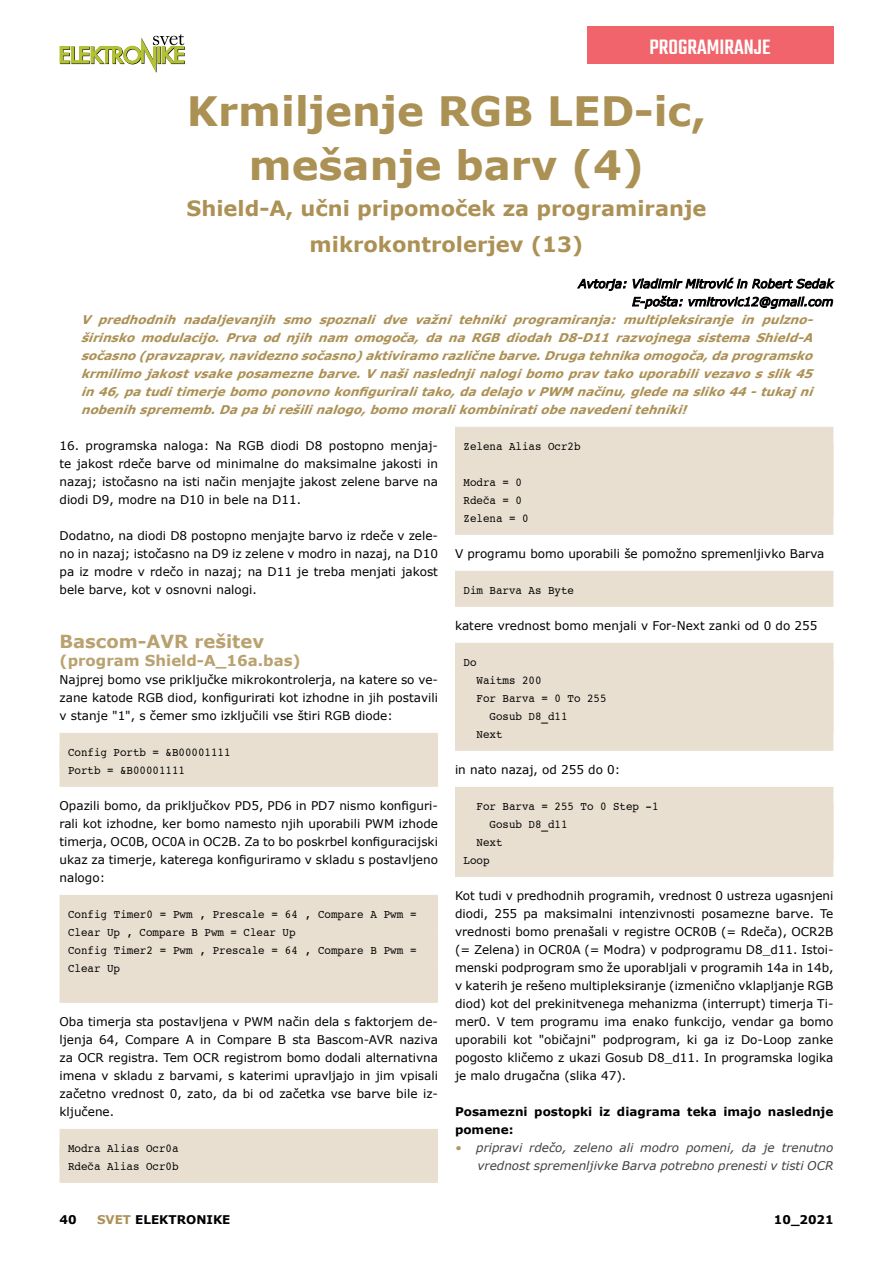
<style>
.page{position:relative;width:893px;height:1263px;background:#fff}
.page>*{position:absolute;margin:0;border:0;box-sizing:border-box;transform-origin:0 0}
.t1{font:700 40.5px/54px "Verdana";color:#ac9155;text-align:center}
.t2{font:500 22.5px "Teko";color:#fff}
.t3{font:700 21px/36px "Verdana";color:#ac9155;text-align:center}
.t4{font:700 18px "Verdana";color:#b9a270}
.t5{font:700 15px "Verdana";color:#b9a270}
.t6{font:12px/18px "Verdana";color:#000;text-align:justify}
.t7{font:italic 700 12px/18px "Verdana";color:#ac9155;text-align:justify}
.t8{font:12px/18px "Courier 10 Pitch BT";color:#000;scale:.9 1}
.t9{font:italic 12px/18px "Verdana";color:#414042;text-align:right}
.t10{font:700 12px/18px "Verdana";color:#000}
.t11{font:italic 12px/18px "Verdana";color:#000;text-align:right}
.s1{color:#b39963}
.s2{color:#ac9155}
</style>
<div class="page">
<div style="left:587px;top:26px;width:246px;height:38px;background:#f1646c"></div>
<svg style="left:577px;top:279px;width:49px;height:12px"></svg>
<svg style="left:633px;top:278px;width:202px;height:11px"></svg>
<svg style="left:632px;top:296px;width:201px;height:13px"></svg>
<div style="left:60px;top:733px;width:378px;height:36px;background:#e8dfd0"></div>
<div style="left:60px;top:751px;width:378px;height:36px;background:#e8dfd0"></div>
<div style="left:60px;top:895px;width:378px;height:36px;background:#e8dfd0"></div>
<div style="left:60px;top:931px;width:378px;height:36px;background:#e8dfd0"></div>
<div style="left:60px;top:967px;width:378px;height:36px;background:#e8dfd0"></div>
<div style="left:60px;top:1129px;width:378px;height:36px;background:#e8dfd0"></div>
<div style="left:60px;top:1147px;width:378px;height:36px;background:#e8dfd0"></div>
<div style="left:455px;top:427px;width:378px;height:36px;background:#e8dfd0"></div>
<div style="left:455px;top:463px;width:378px;height:36px;background:#e8dfd0"></div>
<div style="left:455px;top:499px;width:378px;height:36px;background:#e8dfd0"></div>
<div style="left:455px;top:571px;width:378px;height:36px;background:#e8dfd0"></div>
<div style="left:455px;top:643px;width:378px;height:36px;background:#e8dfd0"></div>
<div style="left:455px;top:679px;width:378px;height:36px;background:#e8dfd0"></div>
<div style="left:455px;top:715px;width:378px;height:36px;background:#e8dfd0"></div>
<div style="left:455px;top:787px;width:378px;height:36px;background:#e8dfd0"></div>
<div style="left:455px;top:823px;width:378px;height:36px;background:#e8dfd0"></div>
<div style="left:455px;top:841px;width:378px;height:36px;background:#e8dfd0"></div>
<svg style="left:60px;top:34px;width:125px;height:39px"></svg>
<h2 class="t2" style="left:649px;top:34px;width:123px">programiranje</h2>
<h1 class="t1" style="left:187px;top:83px;width:521px">Krmiljenje RGB LED-ic, mešanje barv (4)</h1>
<h3 class="t3" style="left:187px;top:190px;width:521px">Shield-A, učni pripomoček za programiranje mikrokontrolerjev (13)</h3>
<p class="t11" style="left:578px;top:275px;width:257px">Avtorja: Vladimir Mitrović in Robert Sedak<br>E-pošta: vmitrovic12@gmail.com</p>
<p class="t7" style="left:81px;top:310px;width:739px">V predhodnih nadaljevanjih smo spoznali dve važni tehniki programiranja: multipleksiranje in pulzno&shy;širinskomodulacijo.Prvaodnjihnam omogoča,danaRGBdiodahD8-D11razvojnegasistemaShield-A sočasno(pravzaprav,navideznosočasno)aktiviramorazličnebarve.Drugatehnikaomogoča,daprogramsko krmilimojakostvsakeposameznebarve.Vnašinaslednjinalogibomopravtakouporabilivezavosslik45 in46,patuditimerjebomoponovnokonfiguriralitako,dadelajovPWM načinu,gledenasliko44-tukajni nobenihsprememb.Dapabirešilinalogo,bomomoralikombiniratiobenavedenitehniki!</p>
<p class="t6" style="left:60px;top:437px;width:380px">16. programska naloga: Na RGB diodi D8 postopno menjaj&shy;te jakost rdeče barve od minimalne do maksimalne jakosti in nazaj; istočasno na isti način menjajte jakost zelene barve na diodi D9, modre na D10 in bele na D11.</p>
<p class="t6" style="left:60px;top:527px;width:380px">Dodatno, na diodi D8 postopno menjajte barvo iz rdeče v zele&shy;no in nazaj; istočasno na D9 iz zelene v modro in nazaj, na D10 pa iz modre v rdečo in nazaj; na D11 je treba menjati jakost bele barve, kot v osnovni nalogi.</p>
<h3 class="t4" style="left:60px;top:629px;width:206px">Bascom-AVR rešitev</h3>
<p class="t5" style="left:60px;top:650px;width:243px">(program Shield-A_16a.bas)</p>
<p class="t6" style="left:60px;top:671px;width:380px">Najprej bomo vse priključke mikrokontrolerja, na katere so ve&shy;zane katode RGB diod, konfigurirati kot izhodne in jih postavili v stanje "1", s čemer smo izključili vse štiri RGB diode:</p>
<p class="t8" style="left:68px;top:744px;width:182px">Config Portb = &amp;B00001111<br>Portb = &amp;B00001111</p>
<p class="t6" style="left:60px;top:797px;width:380px">Opazili bomo, da priključkov PD5, PD6 in PD7 nismo konfiguri&shy;rali kot izhodne, ker bomo namesto njih uporabili PWM izhode timerja, OC0B, OC0A in OC2B. Za to bo poskrbel konfiguracijski ukaz za timerje, katerega konfiguriramo v skladu s postavljeno nalogo:</p>
<p class="t8" style="left:68px;top:906px;width:389px">Config Timer0 = Pwm , Prescale = 64 , Compare A Pwm = Clear Up , Compare B Pwm = Clear Up<br>Config Timer2 = Pwm , Prescale = 64 , Compare B Pwm = Clear Up</p>
<p class="t8" style="left:463px;top:438px;width:132px">Zelena Alias Ocr2b</p>
<p class="t8" style="left:463px;top:474px;width:74px">Modra = 0<br>Rdeča = 0<br>Zelena = 0</p>
<p class="t6" style="left:455px;top:545px;width:371px">V programu bomo uporabili še pomožno spremenljivko Barva</p>
<p class="t8" style="left:463px;top:582px;width:124px">Dim Barva As Byte</p>
<p class="t6" style="left:455px;top:617px;width:364px">katere vrednost bomo menjali v For-Next zanki od 0 do 255</p>
<p class="t8" style="left:463px;top:654px;width:16px">Do</p>
<p class="t8" style="left:476px;top:672px;width:74px">Waitms 200</p>
<p class="t8" style="left:476px;top:690px;width:146px">For Barva = 0 To 255</p>
<p class="t8" style="left:489px;top:708px;width:88px">Gosub D8_d11</p>
<p class="t8" style="left:476px;top:726px;width:30px">Next</p>
<p class="t6" style="left:455px;top:761px;width:167px">in nato nazaj, od 255 do 0:</p>
<p class="t8" style="left:476px;top:798px;width:204px">For Barva = 255 To 0 Step -1</p>
<p class="t8" style="left:489px;top:816px;width:88px">Gosub D8_d11</p>
<p class="t8" style="left:476px;top:834px;width:30px">Next</p>
<p class="t8" style="left:463px;top:852px;width:30px">Loop</p>
<p class="t6" style="left:455px;top:887px;width:380px">Kot tudi v predhodnih programih, vrednost 0 ustreza ugasnjeni diodi, 255 pa maksimalni intenzivnosti posamezne barve. Te vrednosti bomo prenašali v registre OCR0B (= Rdeča), OCR2B (= Zelena) in OCR0A (= Modra) v podprogramu D8_d11. Istoi&shy;menski podprogram smo že uporabljali v programih 14a in 14b, v katerih je rešeno multipleksiranje (izmenično vklapljanje RGB diod) kot del prekinitvenega mehanizma (interrupt) timerja Ti&shy;mer0. V tem programu ima enako funkcijo, vendar ga bomo uporabili kot "običajni" podprogram, ki ga iz Do-Loop zanke pogosto kličemo z ukazi Gosub D8_d11. In programska logika je malo drugačna (slika 47).</p>
<p class="t10" style="left:455px;top:1102px;width:380px">Posamezni postopki iz diagrama teka imajo naslednje pomene:</p>
<p class="t9" style="left:455px;top:1139px;width:380px"><span class="s1">•</span> pripravi rdečo, zeleno ali modro pomeni, da je trenutno vrednost spremenljivke Barva potrebno prenesti v tisti OCR</p>
<p class="t6" style="left:60px;top:1013px;width:380px">Oba timerja sta postavljena v PWM način dela s faktorjem de&shy;ljenja 64, Compare A in Compare B sta Bascom-AVR naziva za OCR registra. Tem OCR registrom bomo dodali alternativna imena v skladu z barvami, s katerimi upravljajo in jim vpisali začetno vrednost 0, zato, da bi od začetka vse barve bile iz&shy;ključene.</p>
<p class="t8" style="left:68px;top:1140px;width:124px">Modra Alias Ocr0a<br>Rdeča Alias Ocr0b</p>
<p class="t10" style="left:60px;top:1210px;width:19px">40</p>
<p class="t10" style="left:97px;top:1210px;width:135px"><span class="s2">SVET</span> ELEKTRONIKE</p>
<p class="t10" style="left:774px;top:1210px;width:61px">10_2021</p>
</div>
